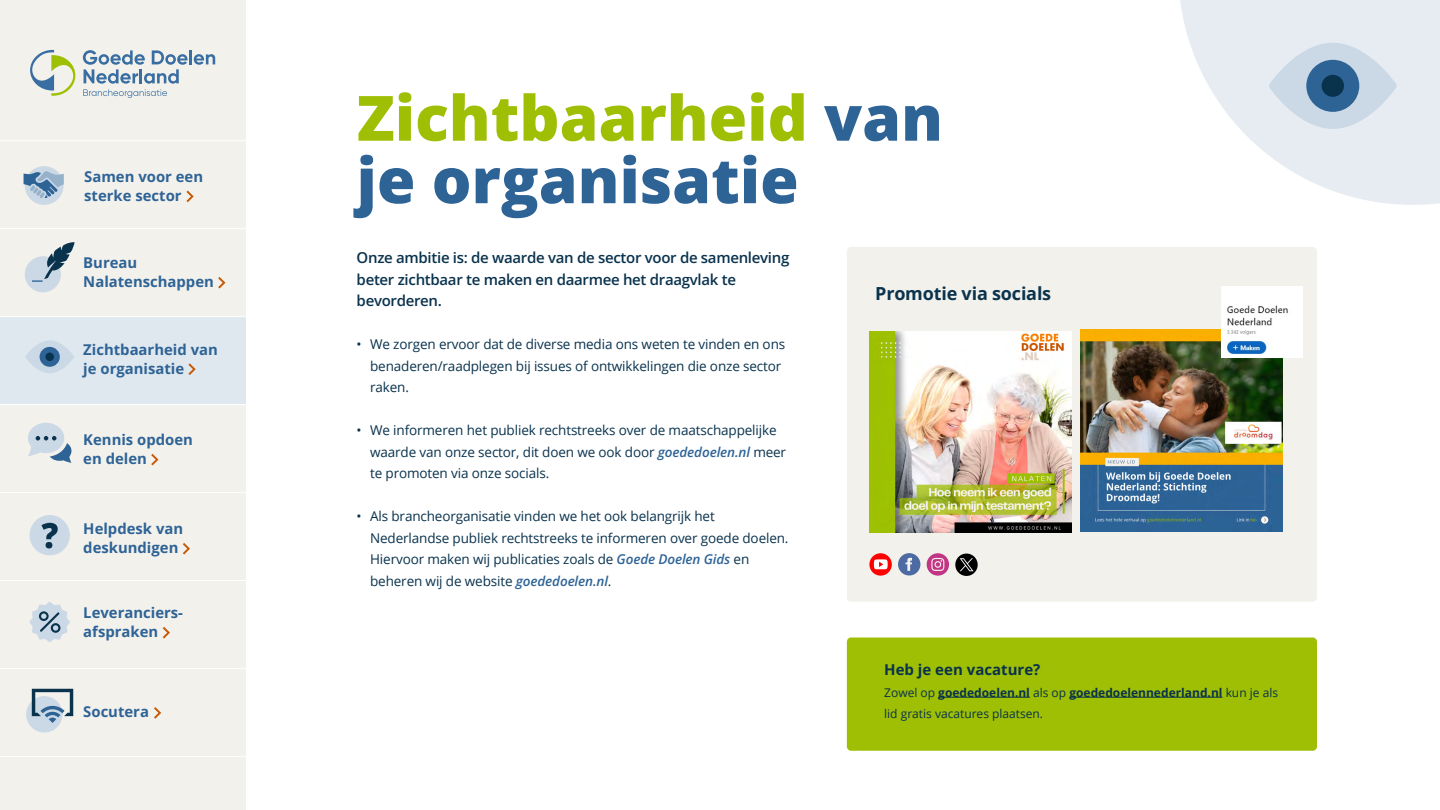
<style>
.page{position:relative;width:1440px;height:810px;background:#fff}
.page>*{position:absolute;margin:0;border:0;box-sizing:border-box;transform-origin:0 0}
.t1{font:800 62.47px/62.5px "Open Sans";color:#2e6396}
.t2{font:700 18px "Open Sans";letter-spacing:-.01em;color:#0a334d}
.t3{font:600 15px/21.5px "Open Sans";letter-spacing:-.02em;color:#09324d}
.t4{font:700 15px "Open Sans";color:#09324d}
.t5{font:700 14.85px/18.9px "Open Sans";color:#2e6396}
.t6{font:13.5px/21.5px "Open Sans";letter-spacing:-.01em;color:#09324d}
.t7{font:12px/21.5px "Open Sans";color:#09324d}
.s1{color:#9ebf03}
.s2{font-weight:600;font-style:italic;color:#2e6396}
.s3{font-weight:700}
</style>
<div class="page">
<div style="left:847px;top:247px;width:470px;height:355px;background:#f3f1ec;border-radius:4px"></div>
<div style="left:847px;top:638px;width:470px;height:113px;background:#9ebf03;border-radius:4px"></div>
<hr style="left:938px;top:697px;width:92px;height:1px;background:#09324d">
<hr style="left:1069px;top:697px;width:154px;height:1px;background:#09324d">
<img style="left:869px;top:331px;width:203px;height:202px">
<img style="left:1080px;top:329px;width:203px;height:202px">
<div style="left:1221px;top:286px;width:82px;height:72px;background:#fff"></div>
<img style="left:1226px;top:305px;width:62px;height:50px">
<svg style="left:869px;top:553px;width:23px;height:23px"></svg>
<svg style="left:874px;top:559px;width:14px;height:10px"></svg>
<svg style="left:898px;top:553px;width:22px;height:23px"></svg>
<svg style="left:927px;top:553px;width:22px;height:23px"></svg>
<div style="left:955px;top:554px;width:23px;height:22px;background:#000;border-radius:50%"></div>
<svg style="left:960px;top:558px;width:14px;height:13px"></svg>
<svg style="left:1180px;top:0;width:260px;height:205px;fill:#e6ecf2"></svg>
<svg style="left:1269px;top:43px;width:128px;height:86px"></svg>
<div style="left:1306px;top:60px;width:53px;height:52px;background:#2e6396;border-radius:50%"></div>
<div style="left:1322px;top:75px;width:22px;height:22px;background:#09324d;border-radius:50%"></div>
<div style="left:0;top:0;width:246px;height:810px;background:#f3f1ec"></div>
<div style="left:0;top:316px;width:246px;height:88px;background:#e0e8ef"></div>
<svg style="left:154px;top:707px;width:7px;height:12px"></svg>
<div style="left:26px;top:696px;width:37px;height:37px;background:#cbd8e5;border-radius:50%"></div>
<svg style="left:32px;top:689px;width:41px;height:34px"></svg>
<div style="left:25px;top:256px;width:36px;height:36px;background:#cbd8e5;border-radius:50%"></div>
<svg style="left:218px;top:277px;width:7px;height:12px"></svg>
<svg style="left:29px;top:602px;width:41px;height:40px"></svg>
<svg style="left:163px;top:627px;width:7px;height:12px"></svg>
<svg style="left:188px;top:363px;width:8px;height:12px"></svg>
<svg style="left:25px;top:340px;width:49px;height:33px"></svg>
<div style="left:40px;top:347px;width:20px;height:20px;background:#2e6396;border-radius:50%"></div>
<div style="left:45px;top:353px;width:9px;height:8px;background:#09324d;border-radius:50%"></div>
<svg style="left:151px;top:454px;width:7px;height:11px"></svg>
<svg style="left:28px;top:423px;width:43px;height:40px"></svg>
<svg style="left:183px;top:543px;width:7px;height:12px"></svg>
<div style="left:30px;top:515px;width:40px;height:40px;background:#cbd8e5;border-radius:50%"></div>
<svg style="left:41px;top:523px;width:17px;height:25px"></svg>
<div style="left:25px;top:166px;width:39px;height:39px;background:#cbd8e5;border-radius:50%"></div>
<svg style="left:186px;top:191px;width:8px;height:11px"></svg>
<hr style="left:0;top:228px;width:250px;height:1px;background:#fff">
<hr style="left:0;top:140px;width:250px;height:1px;background:#fff">
<hr style="left:0;top:316px;width:250px;height:1px;background:#fff">
<hr style="left:0;top:404px;width:250px;height:1px;background:#fff">
<hr style="left:0;top:492px;width:250px;height:1px;background:#fff">
<hr style="left:0;top:580px;width:250px;height:1px;background:#fff">
<hr style="left:0;top:668px;width:250px;height:1px;background:#fff">
<hr style="left:0;top:756px;width:250px;height:1px;background:#fff">
<svg style="left:30px;top:50px;width:46px;height:46px"></svg>
<hr style="left:189px;top:50px;width:3px;height:14px;background:#386ea1">
<svg style="left:194px;top:54px;width:21px;height:11px"></svg>
<svg style="left:83px;top:50px;width:105px;height:48px"></svg>
<svg style="left:32px;top:242px;width:43px;height:40px"></svg>
<svg style="left:24px;top:171px;width:40px;height:27px"></svg>
<p class="t5" style="left:84px;top:166px;width:120px">Samen voor een sterke sector</p>
<p class="t5" style="left:83px;top:253px;width:132px">Bureau<br>Nalatenschappen</p>
<p class="t5" style="left:83px;top:340px;width:136px">Zichtbaarheid van je organisatie</p>
<p class="t5" style="left:83px;top:430px;width:111px">Kennis opdoen en delen</p>
<p class="t5" style="left:83px;top:519px;width:101px">Helpdesk van deskundigen</p>
<p class="t5" style="left:83px;top:603px;width:101px">Leveranciers&shy;afspraken</p>
<p class="t5" style="left:83px;top:702px;width:67px">Socutera</p>
<h1 class="t1" style="left:357px;top:84px;width:588px"><span class="s1">Zichtbaarheid</span> van je organisatie</h1>
<p class="t3" style="left:357px;top:246px;width:434px">Onze ambitie is: de waarde van de sector voor de samenleving beter zichtbaar te maken en daarmee het draagvlak te bevorderen.</p>
<p class="t6" style="left:370px;top:333px;width:417px;text-indent:-14px">• We zorgen ervoor dat de diverse media ons weten te vinden en ons benaderen/raadplegen bij issues of ontwikkelingen die onze sector raken.</p>
<p class="t6" style="left:370px;top:419px;width:418px;text-indent:-14px">• We informeren het publiek rechtstreeks over de maatschappelijke waarde van onze sector, dit doen we ook door <span class="s2">goededoelen.nl</span> meer te promoten via onze socials.</p>
<p class="t6" style="left:370px;top:505px;width:420px;text-indent:-14px">• Als brancheorganisatie vinden we het ook belangrijk het Nederlandse publiek rechtstreeks te informeren over goede doelen.<br>Hiervoor maken wij publicaties zoals de <span class="s2">Goede Doelen Gids</span> en beheren wij de website <span class="s2">goededoelen.nl</span>.</p>
<h2 class="t2" style="left:875px;top:280px;width:178px">Promotie via socials</h2>
<p class="t4" style="left:884px;top:659px;width:158px">Heb je een vacature?</p>
<p class="t7" style="left:884px;top:681px;width:395px">Zowel op <span class="s3">goededoelen.nl</span> als op <span class="s3">goededoelennederland.nl</span> kun je als lid gratis vacatures plaatsen.</p>
</div>
